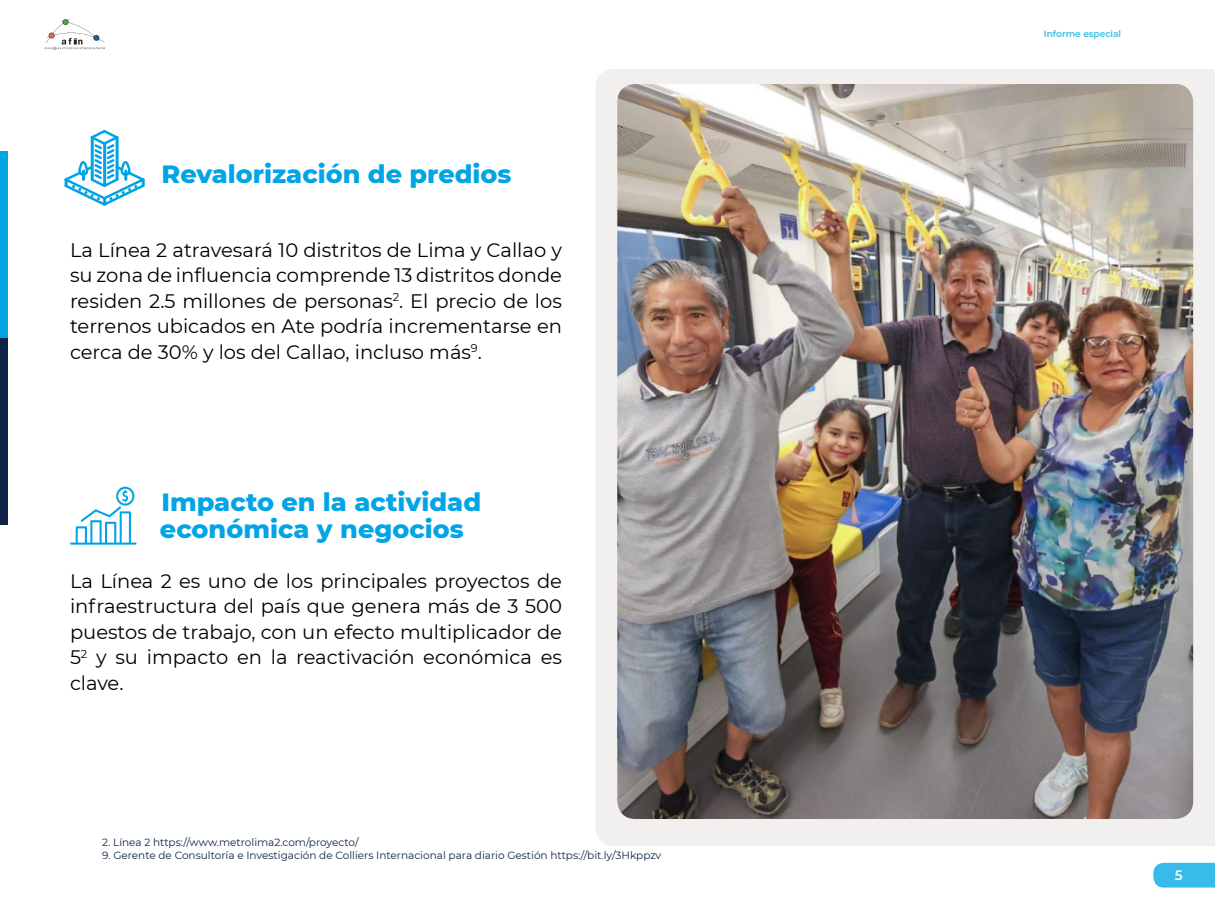
<style>
.page{position:relative;width:1215px;height:900px;background:#fff}
.page>*{position:absolute;margin:0;border:0;box-sizing:border-box;transform-origin:0 0}
.t1{font:800 25.5px/27px "Montserrat";color:#01a4e5}
.t2{font:19.5px/25.5px "Montserrat";color:#000;text-align:justify}
.t3{font:600 13.5px "Montserrat";color:#fff}
.t4{font:10.5px "Montserrat";color:#0d2348}
.t5{font:600 9px "Montserrat";color:#37bbeb}
</style>
<div class="page">
<svg style="left:1153px;top:863px;width:62px;height:25px"></svg>
<svg style="left:45px;top:19px;width:60px;height:31px"></svg>
<div style="left:596px;top:69px;width:619px;height:777px;background:#f1f0ee"></div>
<div style="left:0;top:151px;width:8px;height:187px;background:#01a4e5"></div>
<div style="left:0;top:338px;width:8px;height:187px;background:#0d2348"></div>
<img style="left:617px;top:84px;width:576px;height:735px">
<svg style="left:64px;top:130px;width:81px;height:76px"></svg>
<svg style="left:70px;top:487px;width:67px;height:58px"></svg>
<h1 class="t1" style="left:162px;top:159px;width:351px">Revalorización de predios</h1>
<p class="t2" style="left:70px;top:236px;width:494px">La Línea 2 atravesará 10 distritos de Lima y Callao y su zona de influencia comprende 13 distritos donde residen 2.5 millones de personas<sup>2</sup>. El precio de los terrenos ubicados en Ate podría incrementarse en cerca de 30% y los del Callao, incluso más<sup>9</sup>.</p>
<h1 class="t1" style="left:160px;top:487px;width:323px">Impacto en la actividad económica y negocios</h1>
<p class="t2" style="left:70px;top:568px;width:494px">La Línea 2 es uno de los principales proyectos de infraestructura del país que genera más de 3 500 puestos de trabajo, con un efecto multiplicador de 5<sup>2</sup> y su impacto en la reactivación económica es clave.</p>
<p class="t4" style="left:102px;top:835px;width:258px">2. Línea 2 https://www.metrolima2.com/proyecto/</p>
<p class="t4" style="left:102px;top:848px;width:561px">9. Gerente de Consultoría e Investigación de Colliers Internacional para diario Gestión https://bit.ly/3Hkppzv</p>
<p class="t5" style="left:1044px;top:28px;width:79px">Informe especial</p>
<p class="t3" style="left:1175px;top:865px;width:9px">5</p>
</div>
